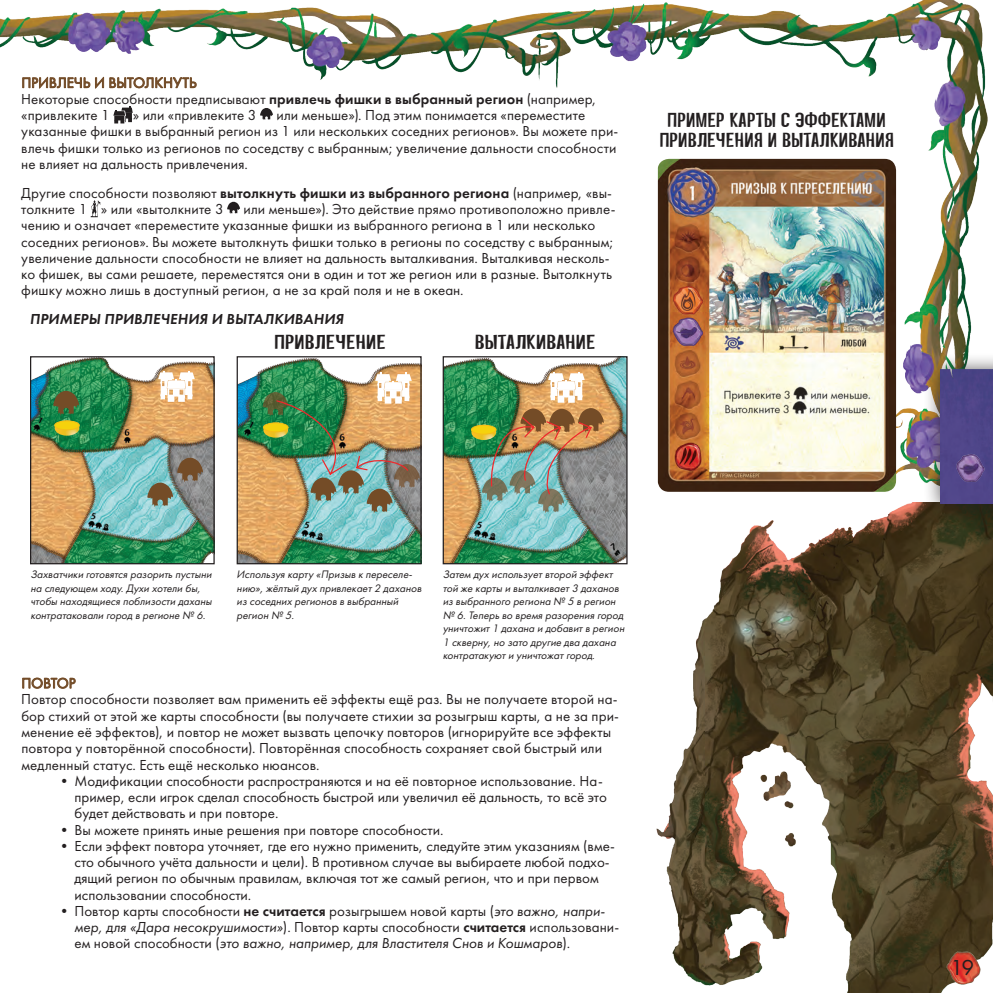
<style>
.page{position:relative;width:993px;height:993px;background:#fff}
.page>*{position:absolute;margin:0;border:0;box-sizing:border-box;transform-origin:0 0}
.t1{font:22.5px "Futura New";color:#231f20}
.header_EXAMPLES{font:20.25px/20px "Vanishing Boy BTNRUSBYLYAJKA";color:#231f20;text-align:center;scale:1.33 1}
.header_EXAMPLES-2{font:20.25px "Vanishing Boy BTNRUSBYLYAJKA";color:#231f20;scale:1.44 1}
.t2{font:15px/16.2px "Futura New";letter-spacing:.005em;color:#231f20}
.text_EXAMPLES{font:italic 15px "Futura New Demi";letter-spacing:.01em;color:#231f20}
.subheader_-_taupe{font:15px "Futura New";letter-spacing:-.005em;color:#734c28}
.text_EXAMPLES-2{font:italic 11.25px/13.5px "Futura New";color:#231f20}
.s1{font-family:"Futura New Demi"}
.s2{font-style:italic}
</style>
<div class="page">
<img style="left:0;top:0;width:988px;height:565px">
<svg style="left:22px;top:75px;width:175px;height:16px"></svg>
<svg style="left:113px;top:106px;width:20px;height:17px"></svg>
<svg style="left:260px;top:107px;width:13px;height:13px"></svg>
<svg style="left:91px;top:200px;width:10px;height:17px"></svg>
<svg style="left:227px;top:201px;width:13px;height:13px"></svg>
<svg style="left:22px;top:677px;width:54px;height:12px"></svg>
<img style="left:657px;top:159px;width:238px;height:332px">
<img style="left:632px;top:502px;width:360px;height:490px">
<div style="left:922px;top:352px;width:70px;height:169px;background:#231f20;opacity:.75"></div>
<img style="left:939px;top:369px;width:53px;height:134px">
<img style="left:950px;top:452px;width:39px;height:32px">
<img style="left:32px;top:358px;width:181px;height:204px">
<div style="left:30px;top:356px;width:185px;height:208px;border:1px solid #231f20"></div>
<img style="left:238px;top:358px;width:181px;height:204px">
<div style="left:236px;top:356px;width:185px;height:208px;border:1px solid #231f20"></div>
<img style="left:444px;top:358px;width:181px;height:204px">
<div style="left:442px;top:356px;width:185px;height:208px;border:1px solid #231f20"></div>
<img style="left:939px;top:948px;width:47px;height:38px">
<div style="left:54px;top:420px;width:26px;height:10px;border:1px solid #f7be17;border-radius:50%"></div>
<svg style="left:147px;top:456px;width:56px;height:51px"></svg>
<svg style="left:53px;top:389px;width:26px;height:46px"></svg>
<img style="left:471px;top:371px;width:132px;height:142px">
<svg style="left:158px;top:371px;width:37px;height:31px"></svg>
<img style="left:262px;top:372px;width:158px;height:141px">
<p class="subheader_-_taupe" style="left:21px;top:74px;width:177px">ПРИВЛЕЧЬ И ВЫТОЛКНУТЬ</p>
<p class="t2" style="left:21px;top:91px;width:576px">Некоторые способности предписывают <span class="s1">привлечь фишки в выбранный регион</span> (например, «привлеките 1</p>
<p class="t2" style="left:21px;top:107px;width:598px;text-indent:255px">или меньше»). Под этим понимается «переместите указанные фишки в выбранный регион из 1 или нескольких соседних регионов». Вы можете при&shy;влечь фишки только из регионов по соседству с выбранным; увеличение дальности способности не влияет на дальность привлечения.</p>
<p class="t2" style="left:21px;top:184px;width:592px">Другие способности позволяют <span class="s1">вытолкнуть фишки из выбранного региона</span> (например, «вы&shy;толкните 1 » или «вытолкните 3</p>
<p class="t2" style="left:133px;top:107px;width:125px">» или «привлеките 3</p>
<p class="t2" style="left:21px;top:201px;width:595px;text-indent:222px">или меньше»). Это действие прямо противоположно привле&shy;чению и означает «переместите указанные фишки из выбранного региона в 1 или несколько соседних регионов». Вы можете вытолкнуть фишки только в регионы по соседству с выбранным; увеличение дальности способности не влияет на дальность выталкивания. Выталкивая несколь&shy;ко фишек, вы сами решаете, переместятся они в один и тот же регион или в разные. Вытолкнуть фишку можно лишь в доступный регион, а не за край поля и не в океан.</p>
<p class="text_EXAMPLES" style="left:30px;top:309px;width:315px">ПРИМЕРЫ ПРИВЛЕЧЕНИЯ И ВЫТАЛКИВАНИЯ</p>
<p class="header_EXAMPLES-2" style="left:274px;top:332px;width:79px">Привлечение</p>
<p class="header_EXAMPLES-2" style="left:474px;top:332px;width:85px">Выталкивание</p>
<p class="header_EXAMPLES" style="left:659px;top:111px;width:178px">Пример карты с эффектами привлечения и выталкивания</p>
<p class="text_EXAMPLES-2" style="left:30px;top:567px;width:185px">Захватчики готовятся разорить пустыни на следующем ходу.Духи хотели бы, чтобы находящиеся поблизости даханы контратаковали город в регионе № 6.</p>
<p class="text_EXAMPLES-2" style="left:236px;top:567px;width:189px">Используя карту «Призыв к переселе&shy;нию»,жёлтый дух привлекает2 даханов из соседних регионов в выбранный регион № 5.</p>
<p class="text_EXAMPLES-2" style="left:442px;top:567px;width:185px">Затем дух используетвторой эффект той же карты и выталкивает3 даханов из выбранного региона № 5 в регион № 6.Теперь во время разорения город уничтожит1 дахана и добавитв регион 1 скверну,но зато другие два дахана контратакуюти уничтожатгород.</p>
<p class="subheader_-_taupe" style="left:21px;top:674px;width:56px">ПОВТОР</p>
<p class="t2" style="left:21px;top:691px;width:599px;text-align:justify">Повтор способности позволяет вам применить её эффекты ещё раз. Вы не получаете второй на&shy;бор стихий от этой же карты способности (вы получаете стихии за розыгрыш карты, а не за при&shy;менение её эффектов), и повтор не может вызвать цепочку повторов (игнорируйте все эффекты</p>
<p class="t2" style="left:21px;top:739px;width:582px">повтора у повторённой способности). Повторённая способность сохраняет свой быстрый или медленный статус. Есть ещё несколько нюансов.</p>
<p class="t2" style="left:74px;top:772px;width:533px;text-indent:-18px">• Модификации способности распространяются и на её повторное использование. На&shy;пример, если игрок сделал способность быстрой или увеличил её дальность, то всё это будет действовать и при повторе.</p>
<p class="t2" style="left:57px;top:821px;width:388px">• Вы можете принять иные решения при повторе способности.</p>
<p class="t2" style="left:74px;top:837px;width:541px;text-indent:-18px">• Если эффект повтора уточняет, где его нужно применить, следуйте этим указаниям (вме&shy;сто обычного учёта дальности и цели). В противном случае вы выбираете любой подхо&shy;дящий регион по обычным правилам, включая тот же самый регион, что и при первом использовании способности.</p>
<p class="t2" style="left:74px;top:902px;width:546px;text-indent:-18px">• Повтор карты способности <span class="s1">не считается</span> розыгрышем новой карты (<span class="s2">это важно, напри&shy;мер, для «Дара несокрушимости»</span>). Повтор карты способности <span class="s1">считается</span> использовани&shy;ем новой способности (<span class="s2">это важно, например, для Властителя Снов и Кошмаров</span>).</p>
<p class="t1" style="left:950px;top:954px;width:25px">19</p>
</div>
